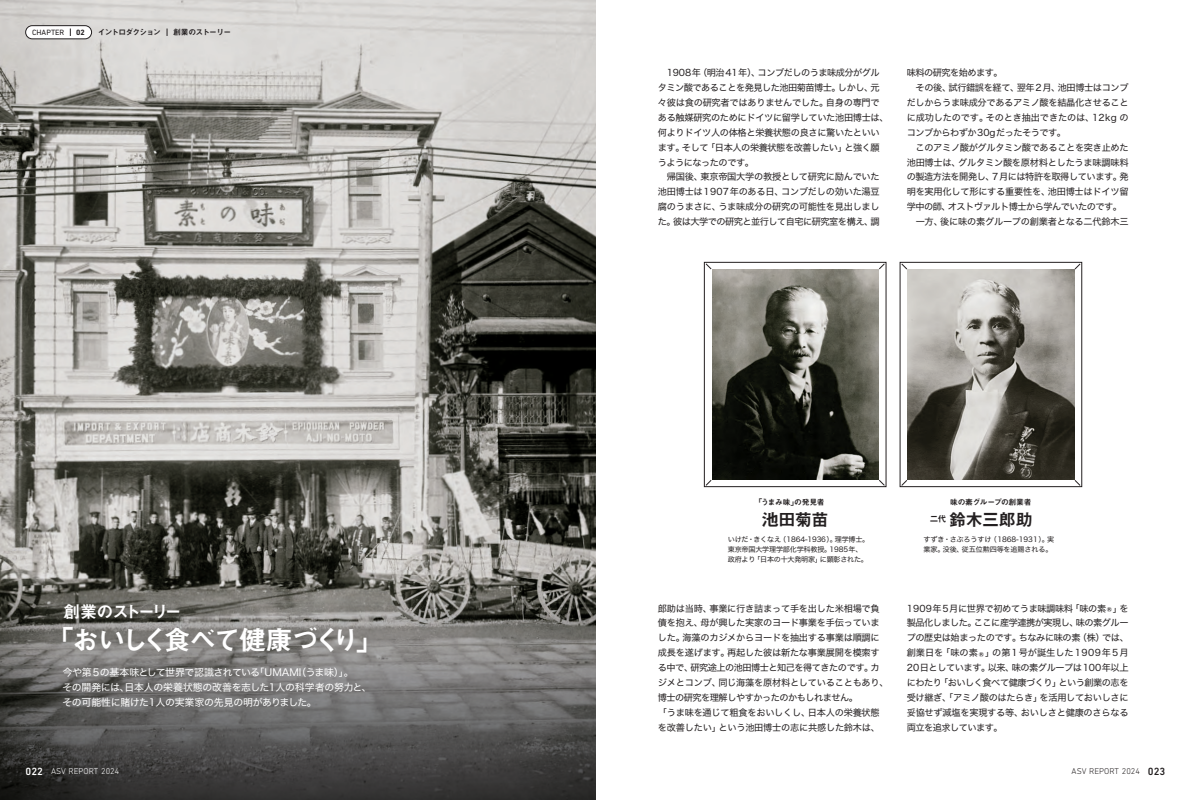
<style>
.page{position:relative;width:1191px;height:800px;background:#fff}
.page>*{position:absolute;margin:0;border:0;box-sizing:border-box;transform-origin:0 0}
.t1{font:26.9px "Midashi Go Pro MB31";letter-spacing:-.095em;color:#fff}
.t2{font:17px "Midashi Go Pro MB31";letter-spacing:-.02em;color:#231f20}
.t3{font:17px "Midashi Go Pro MB31";letter-spacing:-.165em;color:#fff}
.t4{font:9.9px/14.9px "Hira Kaku Std W4";letter-spacing:-.03em;color:#fff}
.t5{font:9.2px/14.9px "Hira Kaku Std W4";letter-spacing:-.03em;color:#231f20}
.t6{font:300 8.5px "DIN Next LT Pro";color:#fff}
.t7{font:300 8.5px "DIN Next LT Pro";color:#231f20}
.t8{font:8.5px "Midashi Go Pro MB31";color:#231f20}
.t9{font:7.8px "Midashi Go Pro MB31";letter-spacing:-.035em;color:#231f20}
.t10{font:7.8px "Midashi Go Pro MB31";letter-spacing:-.04em;color:#231f20}
.t11{font:7.8px "Midashi Go Pro MB31";letter-spacing:-.11em;color:#231f20}
.t12{font:7.8px "Midashi Go Pro MB31";letter-spacing:-.08em;color:#231f20}
.t13{font:7.8px "DIN Next LT Pro";color:#231f20}
.t14{font:700 7.8px "DIN Next LT Pro";color:#231f20}
.t15{font:7.1px/9.9px "Hira Kaku Std W4";letter-spacing:-.025em;color:#231f20}
.s1{font-weight:500;font-size:10.6px}
</style>
<div class="page">
<img style="left:0;top:0;width:595px;height:570px">
<svg style="left:0;top:570px;width:595px;height:229px;background:#62615f"></svg>
<div style="left:26px;top:26px;width:66px;height:13px;background:#fff;border-radius:7px"></div>
<div style="left:26px;top:26px;width:66px;height:13px;border:1px solid #231f20;border-radius:7px"></div>
<img style="left:712px;top:270px;width:166px;height:209px">
<div style="left:704px;top:262px;width:182px;height:224px;border:1px solid #231f20"></div>
<svg style="left:705px;top:263px;width:7px;height:6px"></svg>
<svg style="left:878px;top:263px;width:7px;height:6px"></svg>
<svg style="left:705px;top:479px;width:7px;height:7px"></svg>
<svg style="left:878px;top:479px;width:7px;height:7px"></svg>
<img style="left:907px;top:270px;width:167px;height:209px">
<div style="left:900px;top:262px;width:182px;height:224px;border:1px solid #231f20"></div>
<svg style="left:901px;top:263px;width:6px;height:6px"></svg>
<svg style="left:1074px;top:263px;width:6px;height:6px"></svg>
<svg style="left:901px;top:479px;width:6px;height:7px"></svg>
<svg style="left:1074px;top:479px;width:6px;height:7px"></svg>
<p class="t13" style="left:32px;top:28px;width:34px">CHAPTER</p>
<p class="t14" style="left:76px;top:28px;width:10px">02</p>
<p class="t11" style="left:98px;top:26px;width:65px">イントロダクション</p>
<p class="t12" style="left:173px;top:26px;width:60px">創業のストーリー</p>
<h2 class="t3" style="left:63px;top:598px;width:120px">創業のストーリー</h2>
<h1 class="t1" style="left:60px;top:618px;width:310px">「おいしく食べて健康づくり」</h1>
<p class="t4" style="left:63px;top:664px;width:310px">今や第５の基本味として世界で認識されている「UMAMI（うま味）」。<br>その開発には、日本人の栄養状態の改善を志した1人の科学者の努力と、その可能性に賭けた1人の実業家の先見の明がありました。</p>
<p class="t5" style="left:658px;top:65px;width:232px">　1908年（明治41年）、コンブだしのうま味成分がグルタミン酸であることを発見した池田菊苗博士。しかし、元々彼は食の研究者ではありませんでした。自身の専門である触媒研究のためにドイツに留学していた池田博士は、何よりドイツ人の体格と栄養状態の良さに驚いたといいます。そして｢日本人の栄養状態を改善したい｣と強く願うようになったのです。<br>　帰国後、東京帝国大学の教授として研究に励んでいた池田博士は1907年のある日、コンブだしの効いた湯豆腐のうまさに、うま味成分の研究の可能性を見出しました。彼は大学での研究と並行して自宅に研究室を構え、調</p>
<p class="t5" style="left:906px;top:65px;width:223px">味料の研究を始めます。<br>　その後、試行錯誤を経て、翌年2月、池田博士はコンブだしからうま味成分であるアミノ酸を結晶化させることに成功したのです。そのとき抽出できたのは、12kg のコンブからわずか30gだったそうです。<br>　このアミノ酸がグルタミン酸であることを突き止めた池田博士は、グルタミン酸を原材料としたうま味調味料の製造方法を開発し、7月には特許を取得しています。発明を実用化して形にする重要性を、池田博士はドイツ留学中の師、オストヴァルト博士から学んでいたのです。　一方、後に味の素グループの創業者となる二代鈴木三</p>
<p class="t9" style="left:950px;top:495px;width:83px">味の素グループの創業者</p>
<h2 class="t2" style="left:949px;top:505px;width:85px">鈴木三郎助</h2>
<p class="t10" style="left:758px;top:495px;width:68px">「うまみ味」の発見者</p>
<h2 class="t2" style="left:762px;top:505px;width:68px">池田菊苗</h2>
<p class="t8" style="left:930px;top:512px;width:18px">二代</p>
<p class="t15" style="left:728px;top:534px;width:143px">いけだ・きくなえ（1864-1936）。理学博士。東京帝国大学理学部化学科教授。1985年、政府より「日本の十大発明家」に顕彰された。</p>
<p class="t15" style="left:923px;top:534px;width:132px">すずき・さぶろうすけ（1868-1931）。実業家。没後、従五位勲四等を追賜される。</p>
<p class="t5" style="left:658px;top:600px;width:232px">郎助は当時、事業に行き詰まって手を出した米相場で負債を抱え、母が興した実家のヨード事業を手伝っていました。海藻のカジメからヨードを抽出する事業は順調に成長を遂げます。再起した彼は新たな事業展開を模索する中で、研究途上の池田博士と知己を得てきたのです。カジメとコンブ、同じ海藻を原材料としていることもあり、博士の研究を理解しやすかったのかもしれません。<br>　「うま味を通じて粗食をおいしくし、日本人の栄養状態を改善したい」という池田博士の志に共感した鈴木は、</p>
<p class="t5" style="left:906px;top:600px;width:224px;text-align:justify">1909年5月に世界で初めてうま味調味料「味の素®」を製品化しました。ここに産学連携が実現し、味の素グループの歴史は始まったのです。ちなみに味の素（株）では、創業日を「味の素®」の第1号が誕生した1909年5月20日としています。以来、味の素グループは100年以上にわたり「おいしく食べて健康づくり」という創業の志を受け継ぎ、「アミノ酸のはたらき」を活用しておいしさに妥協せず減塩を実現する等、おいしさと健康のさらなる両立を追求しています。</p>
<p class="t6" style="left:26px;top:766px;width:95px"><span class="s1">022</span> ASV REPORT 2024</p>
<p class="t7" style="left:1071px;top:766px;width:95px">ASV REPORT 2024 <span class="s1">023</span></p>
</div>
